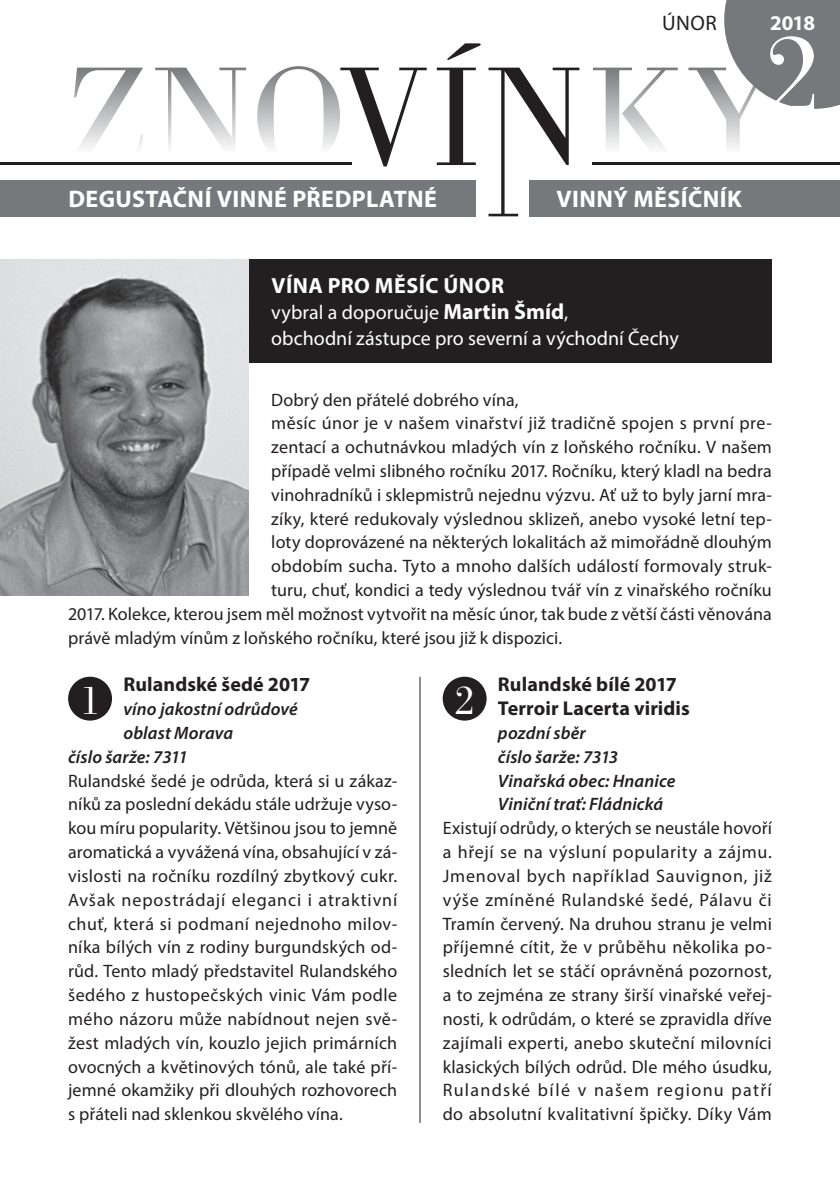
<style>
.page{position:relative;width:840px;height:1191px;background:#fff}
.page>*{position:absolute;margin:0;border:0;box-sizing:border-box;transform-origin:0 0}
.t1{font:300 120px "Bodoni Ant TCE";color:#fff}
.t2{font:300 42px "Bodoni Ant TCE";color:#fff}
.t3{font:700 24px "Myriad Pro";letter-spacing:.02em;color:#fff}
.t4{font:700 22px "Myriad Pro";letter-spacing:.02em;color:#fff}
.t5{font:21px "Myriad Pro";color:#231f20}
.t6{font:700 21px "Myriad Pro";color:#fff}
.t7{font:20px/26px "Myriad Pro";color:#fff}
.t8{font:700 20px/23.8px "Myriad Pro";letter-spacing:.005em;color:#231f20}
.t9{font:18px/23.8px "Myriad Pro";letter-spacing:.005em;color:#231f20;text-align:justify}
.t10{font:italic 600 18px/23.8px "Myriad Pro";letter-spacing:.005em;color:#231f20}
.t11{font:18px "Myriad Pro";letter-spacing:.025em;color:#231f20}
.s1{font-weight:700;font-size:22px}
</style>
<div class="page">
<hr style="left:419px;top:676px;width:1px;height:447px;background:#231f20">
<div style="left:68px;top:676px;width:44px;height:44px;background:#231f20;border-radius:50%"></div>
<div style="left:248px;top:259px;width:523px;height:104px;background:#231f20"></div>
<div style="left:0;top:180px;width:475px;height:36px;background:#76787b"></div>
<div style="left:529px;top:180px;width:310px;height:36px;background:#76787b"></div>
<svg style="left:351px;top:153px;width:40px;height:13px"></svg>
<svg style="left:436px;top:153px;width:39px;height:12px"></svg>
<svg style="left:447px;top:43px;width:33px;height:17px"></svg>
<svg style="left:488px;top:153px;width:81px;height:63px"></svg>
<svg style="left:74px;top:66px;width:671px;height:87px"></svg>
<hr style="left:0;top:162px;width:351px;height:3px;background:#231f20">
<hr style="left:592px;top:162px;width:247px;height:3px;background:#231f20">
<svg style="left:723px;top:0;width:116px;height:109px;background:#888a8d"></svg>
<img style="left:0;top:259px;width:248px;height:336px">
<div style="left:442px;top:676px;width:44px;height:44px;background:#231f20;border-radius:50%"></div>
<p class="t5" style="left:661px;top:10px;width:56px">ÚNOR</p>
<p class="t6" style="left:769px;top:9px;width:46px">2018</p>
<h1 class="t1" style="left:761px;top:12px;width:61px">2</h1>
<h3 class="t3" style="left:68px;top:183px;width:370px">DEGUSTAČNÍ VINNÉ PŘEDPLATNÉ</h3>
<h3 class="t3" style="left:556px;top:183px;width:187px">VINNÝ MĚSÍČNÍK</h3>
<p class="t4" style="left:271px;top:271px;width:234px">VÍNA PRO MĚSÍC ÚNOR</p>
<p class="t7" style="left:271px;top:299px;width:409px">vybral a doporučuje <span class="s1">Martin Šmíd</span>,<br>obchodní zástupce pro severní a východní Čechy</p>
<p class="t9" style="left:271px;top:387px;width:249px">Dobrý den přátelé dobrého vína,</p>
<p class="t11" style="left:271px;top:412px;width:502px">měsíc únor je v našem vinařství již tradičně spojen s první pre-</p>
<p class="t9" style="left:271px;top:435px;width:502px">zentací a ochutnávkou mladých vín z loňského ročníku. V našem</p>
<p class="t9" style="left:271px;top:459px;width:502px">případě velmi slibného ročníku 2017. Ročníku, který kladl na bedra</p>
<p class="t9" style="left:271px;top:482px;width:502px">vinohradníků i sklepmistrů nejednu výzvu. Ať už to byly jarní mra-</p>
<p class="t9" style="left:271px;top:506px;width:502px">zíky, které redukovaly výslednou sklizeň, anebo vysoké letní tep-</p>
<p class="t9" style="left:271px;top:530px;width:501px">loty doprovázené na některých lokalitách až mimořádně dlouhým</p>
<p class="t9" style="left:271px;top:554px;width:502px">obdobím sucha. Tyto a mnoho dalších událostí formovaly struk-</p>
<p class="t9" style="left:271px;top:578px;width:502px">turu, chuť, kondici a tedy výslednou tvář vín z vinařského ročníku</p>
<p class="t9" style="left:68px;top:601px;width:704px">2017. Kolekce, kterou jsem měl možnost vytvořit na měsíc únor, tak bude z větší části věnována</p>
<p class="t9" style="left:68px;top:625px;width:495px">právě mladým vínům z loňského ročníku, které jsou již k dispozici.</p>
<p class="t8" style="left:123px;top:672px;width:188px">Rulandské šedé 2017</p>
<p class="t10" style="left:123px;top:697px;width:176px">víno jakostní odrůdové</p>
<p class="t10" style="left:123px;top:720px;width:111px">oblast Morava</p>
<p class="t10" style="left:68px;top:744px;width:121px">číslo šarže: 7311</p>
<p class="t9" style="left:68px;top:768px;width:330px">Rulandské šedé je odrůda, která si u zákaz&shy;níků za poslední dekádu stále udržuje vyso&shy;kou míru popularity. Většinou jsou to jemně aromatická a vyvážená vína, obsahující v zá&shy;vislosti na ročníku rozdílný zbytkový cukr.<br>Avšak nepostrádají eleganci i atraktivní chuť, která si podmaní nejednoho milov&shy;níka bílých vín z rodiny burgundských od&shy;růd. Tento mladý představitel Rulandského šedého z hustopečských vinic Vám podle mého názoru může nabídnout nejen svě&shy;žest mladých vín, kouzlo jejich primárních ovocných a květinových tónů, ale také pří&shy;jemné okamžiky při dlouhých rozhovorech s přáteli nad sklenkou skvělého vína.</p>
<h2 class="t2" style="left:79px;top:677px;width:22px">1</h2>
<p class="t8" style="left:497px;top:672px;width:193px">Rulandské bílé 2017<br>Terroir Lacerta viridis</p>
<p class="t10" style="left:497px;top:720px;width:179px">pozdní sběr<br>číslo šarže: 7313<br>Vinařská obec: Hnanice<br>Viniční trať: Fládnická</p>
<p class="t9" style="left:442px;top:816px;width:330px">Existují odrůdy, o kterých se neustále hovoří a hřejí se na výsluní popularity a zájmu.<br>Jmenoval bych například Sauvignon, již výše zmíněné Rulandské šedé, Pálavu či Tramín červený. Na druhou stranu je velmi příjemné cítit, že v průběhu několika po&shy;sledních let se stáčí oprávněná pozornost, a to zejména ze strany širší vinařské veřej&shy;nosti, k odrůdám, o které se zpravidla dříve zajímali experti, anebo skuteční milovníci klasických bílých odrůd. Dle mého úsudku, Rulandské bílé v našem regionu patří do absolutní kvalitativní špičky. Díky Vám</p>
<h2 class="t2" style="left:454px;top:677px;width:22px">2</h2>
</div>
